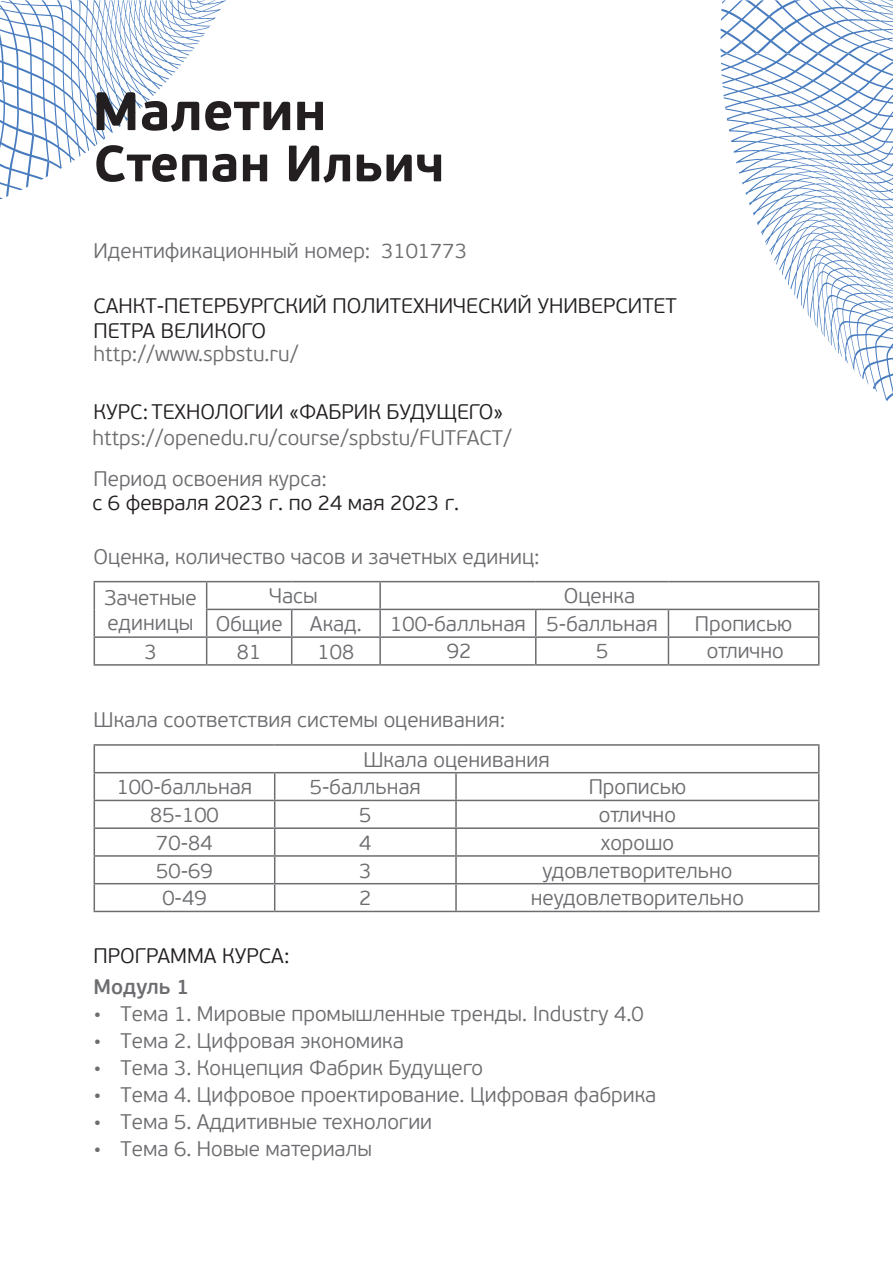
<style>
.page{position:relative;width:893px;height:1263px;background:#fff}
.page>*{position:absolute;margin:0;border:0;box-sizing:border-box;transform-origin:0 0}
.t1{font:700 54px "PF Beau Sans Pro";color:#231f20}
.t2{font:700 51px "PF Beau Sans Pro";color:#231f20}
.t3{font:300 21px/25.2px "PF Beau Sans Pro";color:#6c6d70}
.t4{font:300 21px/25.3px "PF Beau Sans Pro";color:#231f20}
.t5{font:600 21px "PF Beau Sans Pro";color:#6c6d70}
</style>
<div class="page">
<svg style="left:720px;top:0;width:173px;height:54px"></svg>
<svg style="left:720px;top:54px;width:173px;height:348px"></svg>
<svg style="left:0;top:0;width:226px;height:199px"></svg>
<hr style="left:94px;top:581px;width:113px;height:1px;background:#6c6d70">
<hr style="left:207px;top:581px;width:85px;height:1px;background:#6c6d70">
<hr style="left:292px;top:581px;width:88px;height:1px;background:#6c6d70">
<hr style="left:380px;top:581px;width:156px;height:1px;background:#6c6d70">
<hr style="left:379px;top:582px;width:2px;height:27px;background:#6c6d70">
<hr style="left:536px;top:581px;width:132px;height:1px;background:#6c6d70">
<hr style="left:668px;top:581px;width:151px;height:1px;background:#6c6d70">
<hr style="left:206px;top:609px;width:86px;height:1px;background:#6c6d70">
<hr style="left:292px;top:609px;width:88px;height:1px;background:#6c6d70">
<hr style="left:380px;top:609px;width:156px;height:1px;background:#6c6d70">
<hr style="left:379px;top:610px;width:2px;height:26px;background:#6c6d70">
<hr style="left:536px;top:609px;width:132px;height:1px;background:#6c6d70">
<hr style="left:668px;top:609px;width:151px;height:1px;background:#6c6d70">
<hr style="left:94px;top:636px;width:113px;height:2px;background:#6c6d70">
<svg style="left:94px;top:582px;width:1px;height:82px"></svg>
<hr style="left:207px;top:636px;width:85px;height:2px;background:#6c6d70">
<svg style="left:206px;top:582px;width:1px;height:82px"></svg>
<hr style="left:292px;top:636px;width:88px;height:2px;background:#6c6d70">
<svg style="left:291px;top:610px;width:1px;height:54px"></svg>
<hr style="left:380px;top:636px;width:156px;height:2px;background:#6c6d70">
<hr style="left:379px;top:638px;width:2px;height:26px;background:#6c6d70">
<hr style="left:536px;top:636px;width:132px;height:2px;background:#6c6d70">
<svg style="left:535px;top:610px;width:1px;height:54px"></svg>
<hr style="left:668px;top:636px;width:151px;height:2px;background:#6c6d70">
<svg style="left:668px;top:610px;width:1px;height:54px"></svg>
<svg style="left:818px;top:582px;width:1px;height:82px"></svg>
<hr style="left:94px;top:664px;width:113px;height:2px;background:#6c6d70">
<hr style="left:207px;top:664px;width:85px;height:2px;background:#6c6d70">
<hr style="left:292px;top:664px;width:88px;height:2px;background:#6c6d70">
<hr style="left:380px;top:664px;width:156px;height:2px;background:#6c6d70">
<hr style="left:536px;top:664px;width:132px;height:2px;background:#6c6d70">
<hr style="left:668px;top:664px;width:151px;height:2px;background:#6c6d70">
<hr style="left:94px;top:744px;width:181px;height:2px;background:#6c6d70">
<hr style="left:275px;top:744px;width:181px;height:2px;background:#6c6d70">
<hr style="left:456px;top:744px;width:363px;height:2px;background:#6c6d70">
<hr style="left:94px;top:772px;width:181px;height:1px;background:#6c6d70">
<hr style="left:275px;top:772px;width:181px;height:1px;background:#6c6d70">
<hr style="left:456px;top:772px;width:363px;height:1px;background:#6c6d70">
<hr style="left:455px;top:773px;width:2px;height:27px;background:#6c6d70">
<hr style="left:94px;top:800px;width:181px;height:1px;background:#6c6d70">
<hr style="left:275px;top:800px;width:181px;height:1px;background:#6c6d70">
<hr style="left:456px;top:800px;width:363px;height:1px;background:#6c6d70">
<hr style="left:455px;top:801px;width:2px;height:26px;background:#6c6d70">
<hr style="left:94px;top:827px;width:181px;height:2px;background:#6c6d70">
<hr style="left:275px;top:827px;width:181px;height:2px;background:#6c6d70">
<hr style="left:456px;top:827px;width:363px;height:2px;background:#6c6d70">
<hr style="left:455px;top:829px;width:2px;height:26px;background:#6c6d70">
<hr style="left:94px;top:855px;width:181px;height:2px;background:#6c6d70">
<hr style="left:275px;top:855px;width:181px;height:2px;background:#6c6d70">
<hr style="left:456px;top:855px;width:363px;height:2px;background:#6c6d70">
<hr style="left:455px;top:857px;width:2px;height:26px;background:#6c6d70">
<hr style="left:94px;top:883px;width:181px;height:1px;background:#6c6d70">
<svg style="left:94px;top:746px;width:1px;height:165px"></svg>
<hr style="left:275px;top:883px;width:181px;height:1px;background:#6c6d70">
<svg style="left:274px;top:773px;width:1px;height:138px"></svg>
<hr style="left:456px;top:883px;width:363px;height:1px;background:#6c6d70">
<hr style="left:455px;top:884px;width:2px;height:27px;background:#6c6d70">
<svg style="left:818px;top:746px;width:1px;height:165px"></svg>
<hr style="left:94px;top:911px;width:181px;height:1px;background:#6c6d70">
<hr style="left:275px;top:911px;width:181px;height:1px;background:#6c6d70">
<hr style="left:456px;top:911px;width:363px;height:1px;background:#6c6d70">
<h1 class="t1" style="left:92px;top:78px;width:235px">Малетин</h1>
<h2 class="t2" style="left:94px;top:132px;width:352px">Степан Ильич</h2>
<p class="t3" style="left:94px;top:238px;width:278px">Идентификационный номер:</p>
<p class="t4" style="left:94px;top:293px;width:585px">САНКТ-ПЕТЕРБУРГСКИЙ ПОЛИТЕХНИЧЕСКИЙ УНИВЕРСИТЕТ<br>ПЕТРА ВЕЛИКОГО</p>
<p class="t3" style="left:94px;top:342px;width:206px">http://www.spbstu.ru/</p>
<p class="t4" style="left:94px;top:399px;width:411px">КУРС:ТЕХНОЛОГИИ «ФАБРИК БУДУЩЕГО»</p>
<p class="t3" style="left:381px;top:238px;width:87px">3101773</p>
<p class="t3" style="left:92px;top:426px;width:421px">https://openedu.ru/course/spbstu/FUTFACT/</p>
<p class="t3" style="left:94px;top:466px;width:235px">Период освоения курса:</p>
<p class="t4" style="left:92px;top:490px;width:368px">с 6 февраля 2023 г. по 24 мая 2023 г.</p>
<p class="t3" style="left:94px;top:545px;width:448px">Оценка, количество часов и зачетных единиц:</p>
<p class="t3" style="left:104px;top:585px;width:94px">Зачетные единицы</p>
<p class="t3" style="left:269px;top:584px;width:50px">Часы</p>
<p class="t3" style="left:564px;top:584px;width:73px">Оценка</p>
<p class="t3" style="left:216px;top:612px;width:69px">Общие</p>
<p class="t3" style="left:310px;top:612px;width:53px">Акад.</p>
<p class="t3" style="left:390px;top:612px;width:269px">100-балльная 5-балльная</p>
<p class="t3" style="left:695px;top:612px;width:99px">Прописью</p>
<p class="t3" style="left:144px;top:639px;width:14px">3</p>
<p class="t3" style="left:237px;top:639px;width:26px">81</p>
<p class="t3" style="left:318px;top:639px;width:38px">108</p>
<p class="t3" style="left:447px;top:639px;width:26px">92</p>
<p class="t3" style="left:596px;top:639px;width:14px">5</p>
<p class="t3" style="left:707px;top:639px;width:79px">отлично</p>
<p class="t3" style="left:94px;top:707px;width:413px">Шкала соответствия системы оценивания:</p>
<p class="t3" style="left:363px;top:747px;width:188px">Шкала оценивания</p>
<p class="t3" style="left:117px;top:775px;width:137px">100-балльная</p>
<p class="t3" style="left:310px;top:775px;width:113px">5-балльная</p>
<p class="t3" style="left:589px;top:775px;width:99px">Прописью</p>
<p class="t3" style="left:150px;top:803px;width:70px">85-100</p>
<p class="t3" style="left:359px;top:803px;width:14px">5</p>
<p class="t3" style="left:599px;top:803px;width:79px">отлично</p>
<p class="t3" style="left:156px;top:830px;width:58px">70-84</p>
<p class="t3" style="left:359px;top:830px;width:14px">4</p>
<p class="t3" style="left:601px;top:830px;width:75px">хорошо</p>
<p class="t3" style="left:156px;top:858px;width:58px">50-69</p>
<p class="t3" style="left:359px;top:858px;width:14px">3</p>
<p class="t3" style="left:542px;top:858px;width:192px">удовлетворительно</p>
<p class="t3" style="left:162px;top:886px;width:46px">0-49</p>
<p class="t3" style="left:359px;top:886px;width:14px">2</p>
<p class="t3" style="left:531px;top:886px;width:215px">неудовлетворительно</p>
<p class="t4" style="left:94px;top:943px;width:197px">ПРОГРАММА КУРСА:</p>
<p class="t5" style="left:94px;top:974px;width:97px">Модуль 1</p>
<p class="t3" style="left:94px;top:1002px;width:552px">• Тема 1. Мировые промышленные тренды. Industry 4.0</p>
<p class="t3" style="left:94px;top:1029px;width:312px">• Тема 2. Цифровая экономика</p>
<p class="t3" style="left:94px;top:1056px;width:391px">• Тема 3. Концепция Фабрик Будущего</p>
<p class="t3" style="left:94px;top:1083px;width:564px">• Тема 4. Цифровое проектирование. Цифровая фабрика</p>
<p class="t3" style="left:94px;top:1110px;width:340px">• Тема 5. Аддитивные технологии</p>
<p class="t3" style="left:94px;top:1137px;width:280px">• Тема 6. Новые материалы</p>
</div>
